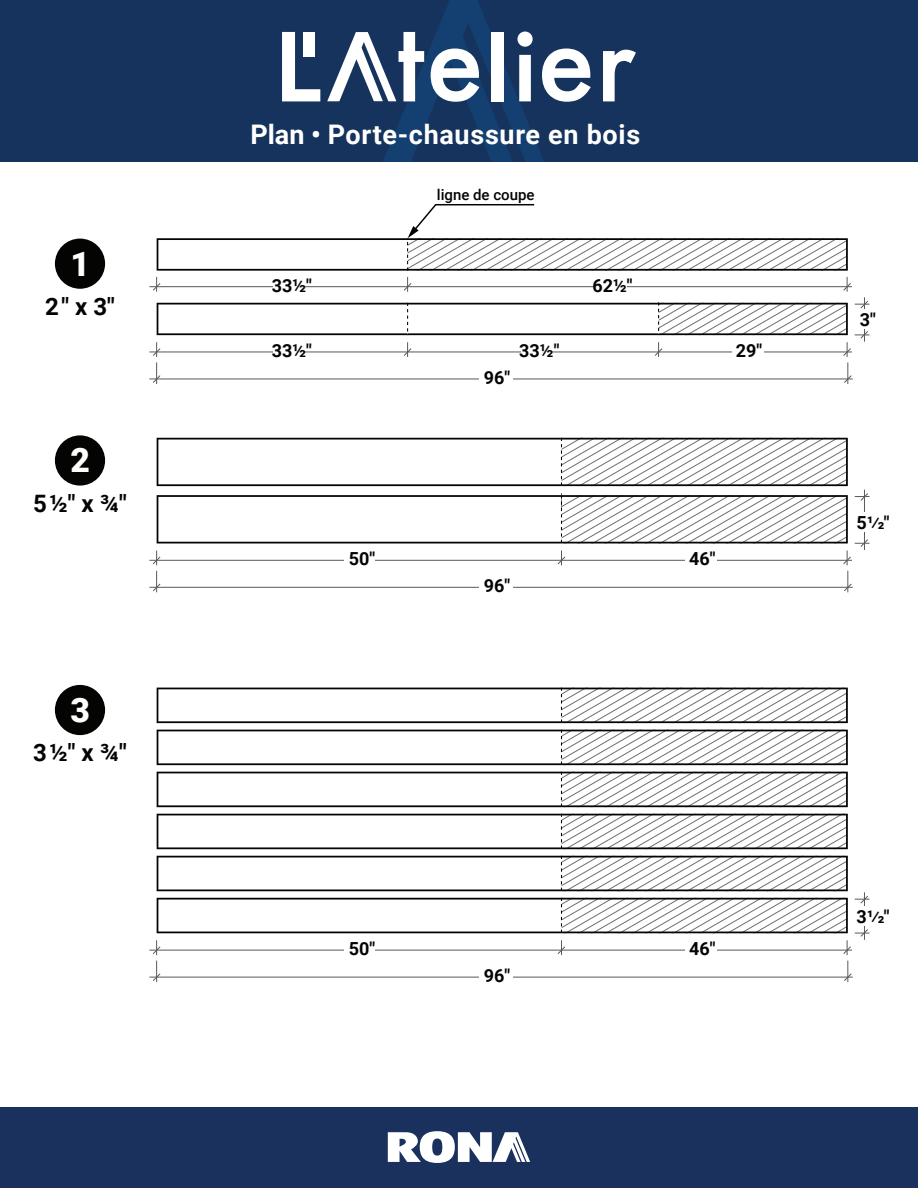
<style>
.page{position:relative;width:918px;height:1188px;background:#fff}
.page>*{position:absolute;margin:0;border:0;box-sizing:border-box;transform-origin:0 0}
.t1{font:900 33.75px "Roboto";color:#fff}
.t2{font:700 27px "Roboto";letter-spacing:.025em;color:#fff}
.t3{font:700 24px "Roboto";color:#040503}
.t4{font:700 18px "Roboto";color:#040503}
.t5{font:500 15px "Roboto";color:#040503}
</style>
<div class="page">
<div style="left:0;top:0;width:918px;height:162px;background:#15335c"></div>
<div style="left:0;top:1107px;width:918px;height:81px;background:#19315c"></div>
<svg style="left:603px;top:50px;width:33px;height:51px"></svg>
<svg style="left:282px;top:32px;width:38px;height:69px"></svg>
<div style="left:303px;top:32px;width:12px;height:25px;background:#fff"></div>
<svg style="left:327px;top:0;width:264px;height:162px"></svg>
<div style="left:492px;top:32px;width:12px;height:69px;background:#fff"></div>
<div style="left:55px;top:685px;width:50px;height:50px;background:#040503;border-radius:50%"></div>
<hr style="left:149px;top:950px;width:703px;height:1px;background:#58595b">
<svg style="left:153px;top:961px;width:8px;height:21px"></svg>
<svg style="left:844px;top:961px;width:8px;height:21px"></svg>
<hr style="left:149px;top:977px;width:704px;height:1px;background:#58595b">
<div style="left:479px;top:967px;width:34px;height:19px;background:#fff"></div>
<hr style="left:149px;top:560px;width:703px;height:1px;background:#58595b">
<div style="left:55px;top:239px;width:50px;height:50px;background:#040503;border-radius:50%"></div>
<hr style="left:864px;top:297px;width:1px;height:45px;background:#58595b">
<hr style="left:149px;top:352px;width:703px;height:1px;background:#58595b">
<svg style="left:404px;top:277px;width:8px;height:15px"></svg>
<svg style="left:153px;top:277px;width:8px;height:15px"></svg>
<svg style="left:843px;top:277px;width:8px;height:15px"></svg>
<hr style="left:149px;top:286px;width:703px;height:1px;background:#58595b">
<div style="left:274px;top:277px;width:30px;height:19px;background:#fff"></div>
<div style="left:595px;top:277px;width:32px;height:19px;background:#fff"></div>
<hr style="left:149px;top:379px;width:704px;height:1px;background:#58595b">
<div style="left:55px;top:435px;width:50px;height:51px;background:#040503;border-radius:50%"></div>
<hr style="left:864px;top:490px;width:1px;height:60px;background:#58595b">
<svg style="left:153px;top:571px;width:8px;height:21px"></svg>
<svg style="left:844px;top:571px;width:8px;height:21px"></svg>
<hr style="left:149px;top:587px;width:704px;height:1px;background:#58595b">
<div style="left:479px;top:577px;width:34px;height:20px;background:#fff"></div>
<svg style="left:157px;top:204px;width:691px;height:67px"></svg>
<svg style="left:388px;top:1131px;width:142px;height:32px"></svg>
<svg style="left:153px;top:856px;width:717px;height:99px"></svg>
<svg style="left:157px;top:814px;width:691px;height:36px"></svg>
<svg style="left:157px;top:772px;width:691px;height:35px"></svg>
<svg style="left:157px;top:730px;width:691px;height:35px"></svg>
<svg style="left:157px;top:688px;width:691px;height:35px"></svg>
<svg style="left:153px;top:301px;width:717px;height:83px"></svg>
<svg style="left:153px;top:493px;width:717px;height:72px"></svg>
<svg style="left:157px;top:438px;width:691px;height:48px"></svg>
<h1 class="t1" style="left:71px;top:240px;width:21px">1</h1>
<h3 class="t3" style="left:45px;top:290px;width:71px">2 " x 3"</h3>
<h1 class="t1" style="left:71px;top:437px;width:21px">2</h1>
<h3 class="t3" style="left:33px;top:486px;width:95px">5 ½" x ¾"</h3>
<h1 class="t1" style="left:71px;top:686px;width:21px">3</h1>
<h3 class="t3" style="left:33px;top:736px;width:95px">3 ½" x ¾"</h3>
<h2 class="t2" style="left:250px;top:115px;width:391px">Plan • Porte-chaussure en bois</h2>
<p class="t5" style="left:437px;top:184px;width:99px">ligne de coupe</p>
<p class="t4" style="left:272px;top:273px;width:42px">33½"</p>
<p class="t4" style="left:592px;top:273px;width:42px">62½"</p>
<p class="t4" style="left:272px;top:338px;width:42px">33½"</p>
<p class="t4" style="left:519px;top:338px;width:42px">33½"</p>
<p class="t4" style="left:736px;top:338px;width:28px">29"</p>
<p class="t4" style="left:484px;top:365px;width:28px">96"</p>
<p class="t4" style="left:349px;top:546px;width:28px">50"</p>
<p class="t4" style="left:689px;top:546px;width:28px">46"</p>
<p class="t4" style="left:484px;top:573px;width:28px">96"</p>
<p class="t4" style="left:860px;top:307px;width:18px">3"</p>
<p class="t4" style="left:856px;top:510px;width:35px">5¹⁄2"</p>
<p class="t4" style="left:349px;top:936px;width:28px">50"</p>
<p class="t4" style="left:689px;top:936px;width:28px">46"</p>
<p class="t4" style="left:484px;top:963px;width:28px">96"</p>
<p class="t4" style="left:856px;top:904px;width:35px">3¹⁄2"</p>
</div>
